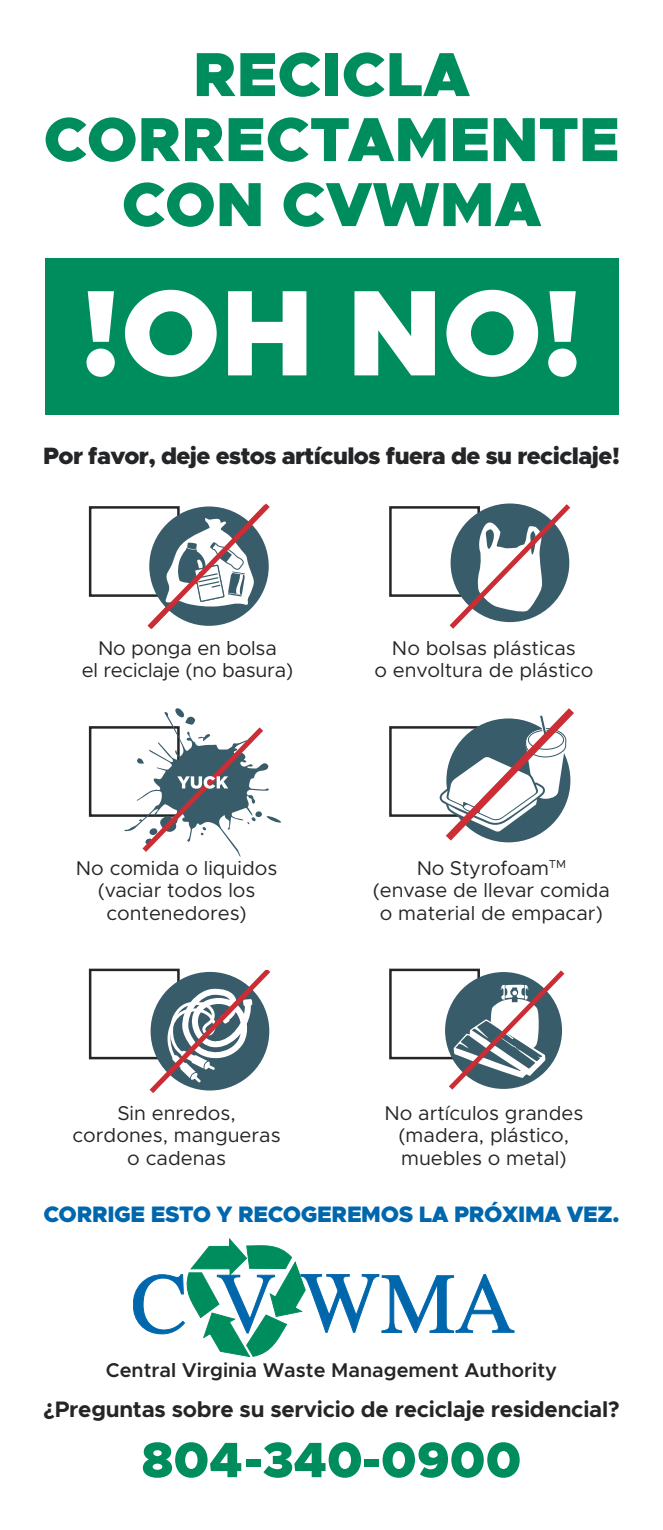
<style>
.page{position:relative;width:663px;height:1530px;background:#fff}
.page>*{position:absolute;margin:0;border:0;box-sizing:border-box;transform-origin:0 0}
.t1{font:900 122.5px "Metropolis";color:#fff}
.t2{font:900 62.5px/65px "Metropolis";color:#008d5d;text-align:center}
.t3{font:900 50px "Metropolis";color:#008d5d}
.t4{font:900 23.75px "Metropolis";letter-spacing:-.025em;color:#242527}
.t5{font:700 22.5px "Metropolis";letter-spacing:-.01em;color:#242527}
.t6{font:900 22.5px "Metropolis";letter-spacing:-.015em;color:#0167ad}
.t7{font:20px/22.5px "Metropolis";color:#242527;text-align:center}
.t8{font:600 20px "Metropolis";color:#242527}
</style>
<div class="page">
<div style="left:45px;top:258px;width:573px;height:156px;background:#008d5d"></div>
<svg style="left:133px;top:1239px;width:381px;height:118px"></svg>
<div style="left:89px;top:506px;width:91px;height:91px;border:2px solid #242527"></div>
<div style="left:389px;top:506px;width:91px;height:91px;border:2px solid #242527"></div>
<div style="left:89px;top:726px;width:91px;height:91px;border:2px solid #242527"></div>
<div style="left:389px;top:726px;width:91px;height:91px;border:2px solid #242527"></div>
<div style="left:89px;top:969px;width:91px;height:90px;border:2px solid #242527"></div>
<div style="left:389px;top:969px;width:91px;height:90px;border:2px solid #242527"></div>
<svg style="left:147px;top:503px;width:122px;height:126px"></svg>
<svg style="left:449px;top:504px;width:121px;height:125px"></svg>
<svg style="left:124px;top:708px;width:157px;height:149px"></svg>
<svg style="left:439px;top:708px;width:135px;height:134px"></svg>
<svg style="left:149px;top:970px;width:121px;height:123px"></svg>
<svg style="left:445px;top:970px;width:119px;height:120px"></svg>
<h2 class="t2" style="left:43px;top:42px;width:577px">RECICLA<br>CORRECTAMENTE<br>CON CVWMA</h2>
<h1 class="t1" style="left:80px;top:254px;width:503px">!OH NO!</h1>
<p class="t4" style="left:43px;top:440px;width:578px">Por favor, deje estos artículos fuera de su reciclaje!</p>
<p class="t7" style="left:82px;top:637px;width:213px">No ponga en bolsa<br>el reciclaje (no basura)</p>
<p class="t7" style="left:374px;top:637px;width:220px">No bolsas plásticas<br>o envoltura de plástico</p>
<p class="t7" style="left:76px;top:857px;width:203px">No comida o liquidos (vaciar todos los contenedores)</p>
<p class="t7" style="left:372px;top:857px;width:239px">No Styrofoam<sup>TM<br></sup>(envase de llevar comida o material de empacar)</p>
<p class="t7" style="left:73px;top:1102px;width:209px">Sin enredos, cordones, mangueras o cadenas</p>
<p class="t7" style="left:384px;top:1102px;width:200px">No artículos grandes (madera, plástico, muebles o metal)</p>
<p class="t6" style="left:43px;top:1200px;width:577px">CORRIGE ESTO Y RECOGEREMOS LA PRÓXIMA VEZ.</p>
<p class="t8" style="left:106px;top:1357px;width:452px">Central Virginia Waste Management Authority</p>
<p class="t5" style="left:44px;top:1395px;width:577px">¿Preguntas sobre su servicio de reciclaje residencial?</p>
<h3 class="t3" style="left:141px;top:1428px;width:381px">804-340-0900</h3>
</div>
